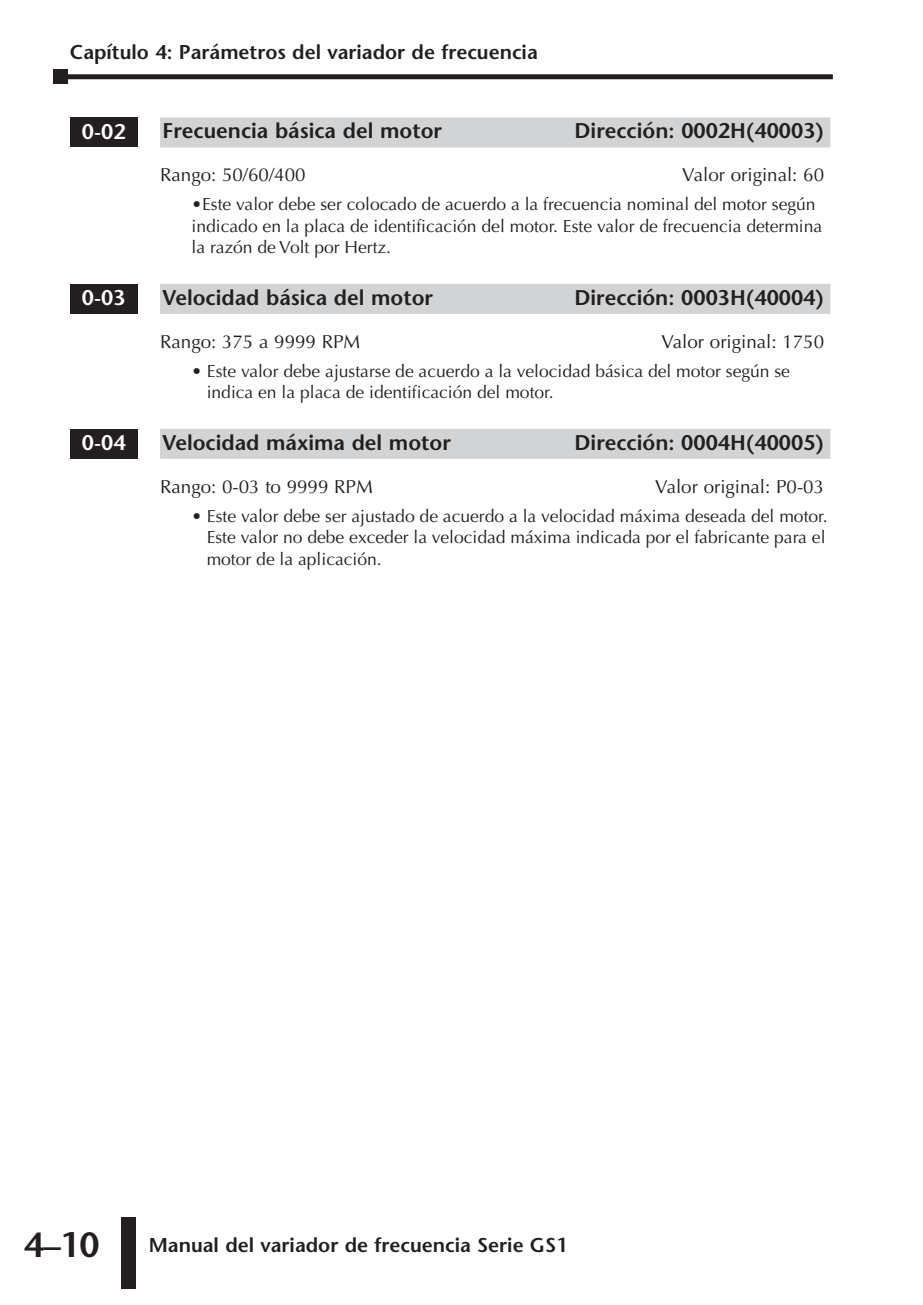
<style>
.page{position:relative;width:923px;height:1305px;background:#fff}
.page>*{position:absolute;margin:0;border:0;box-sizing:border-box;transform-origin:0 0}
.t1{font:600 35px "Stone Sans";color:#231f20}
.t2{font:600 21.25px "Stone Sans";color:#231f20}
.t3{font:600 21.25px "Stone Sans";color:#fff}
.t4{font:600 20px "Stone Sans";color:#231f20}
.t5{font:18.75px "Optima";color:#231f20}
.t6{font:17.5px/21.5px "Optima";color:#231f20}
</style>
<div class="page">
<div style="left:160px;top:117px;width:670px;height:30px;background:#d1d3d4"></div>
<div style="left:160px;top:284px;width:670px;height:30px;background:#d1d3d4"></div>
<div style="left:160px;top:429px;width:670px;height:30px;background:#d1d3d4"></div>
<div style="left:70px;top:429px;width:68px;height:30px;background:#231f20"></div>
<div style="left:70px;top:284px;width:68px;height:30px;background:#231f20"></div>
<div style="left:70px;top:117px;width:68px;height:30px;background:#231f20"></div>
<div style="left:67px;top:74px;width:765px;height:5px;background:#231f20"></div>
<div style="left:53px;top:70px;width:14px;height:14px;background:#231f20"></div>
<div style="left:121px;top:1217px;width:14px;height:72px;background:#231f20"></div>
<p class="t4" style="left:70px;top:44px;width:469px">Capítulo 4: Parámetros del variador de frecuencia</p>
<p class="t3" style="left:82px;top:123px;width:45px">0-02</p>
<p class="t3" style="left:82px;top:290px;width:45px">0-03</p>
<p class="t3" style="left:82px;top:435px;width:45px">0-04</p>
<p class="t2" style="left:162px;top:123px;width:281px">Frecuencia básica del motor</p>
<p class="t2" style="left:574px;top:123px;width:251px">Dirección: 0002H(40003)</p>
<p class="t5" style="left:160px;top:167px;width:147px">Rango: 50/60/400</p>
<p class="t5" style="left:682px;top:167px;width:143px">Valor original: 60</p>
<p class="t6" style="left:191px;top:195px;width:632px">•Este valor debe ser colocado de acuerdo a la frecuencia nominal del motor según indicado en la placa de identificación del motor. Este valor de frecuencia determina la razón de Volt por Hertz.</p>
<p class="t2" style="left:162px;top:289px;width:272px">Velocidad básica del motor</p>
<p class="t2" style="left:574px;top:289px;width:251px">Dirección: 0003H(40004)</p>
<p class="t5" style="left:160px;top:334px;width:202px">Rango: 375 a 9999 RPM</p>
<p class="t5" style="left:661px;top:334px;width:164px">Valor original: 1750</p>
<p class="t6" style="left:207px;top:362px;width:585px;text-indent:-15px">• Este valor debe ajustarse de acuerdo a la velocidad básica del motor según se indica en la placa de identificación del motor.</p>
<p class="t2" style="left:162px;top:434px;width:290px">Velocidad máxima del motor</p>
<p class="t2" style="left:574px;top:434px;width:251px">Dirección: 0004H(40005)</p>
<p class="t5" style="left:160px;top:478px;width:214px">Rango: 0-03 to 9999 RPM</p>
<p class="t5" style="left:655px;top:478px;width:170px">Valor original: P0-03</p>
<p class="t6" style="left:207px;top:507px;width:622px;text-indent:-15px">• Este valor debe ser ajustado de acuerdo a la velocidad máxima deseada del motor.<br>Este valor no debe exceder la velocidad máxima indicada por el fabricante para el motor de la aplicación.</p>
<h1 class="t1" style="left:24px;top:1231px;width:77px">4–10</h1>
<p class="t4" style="left:149px;top:1237px;width:420px">Manual del variador de frecuencia Serie GS1</p>
</div>
